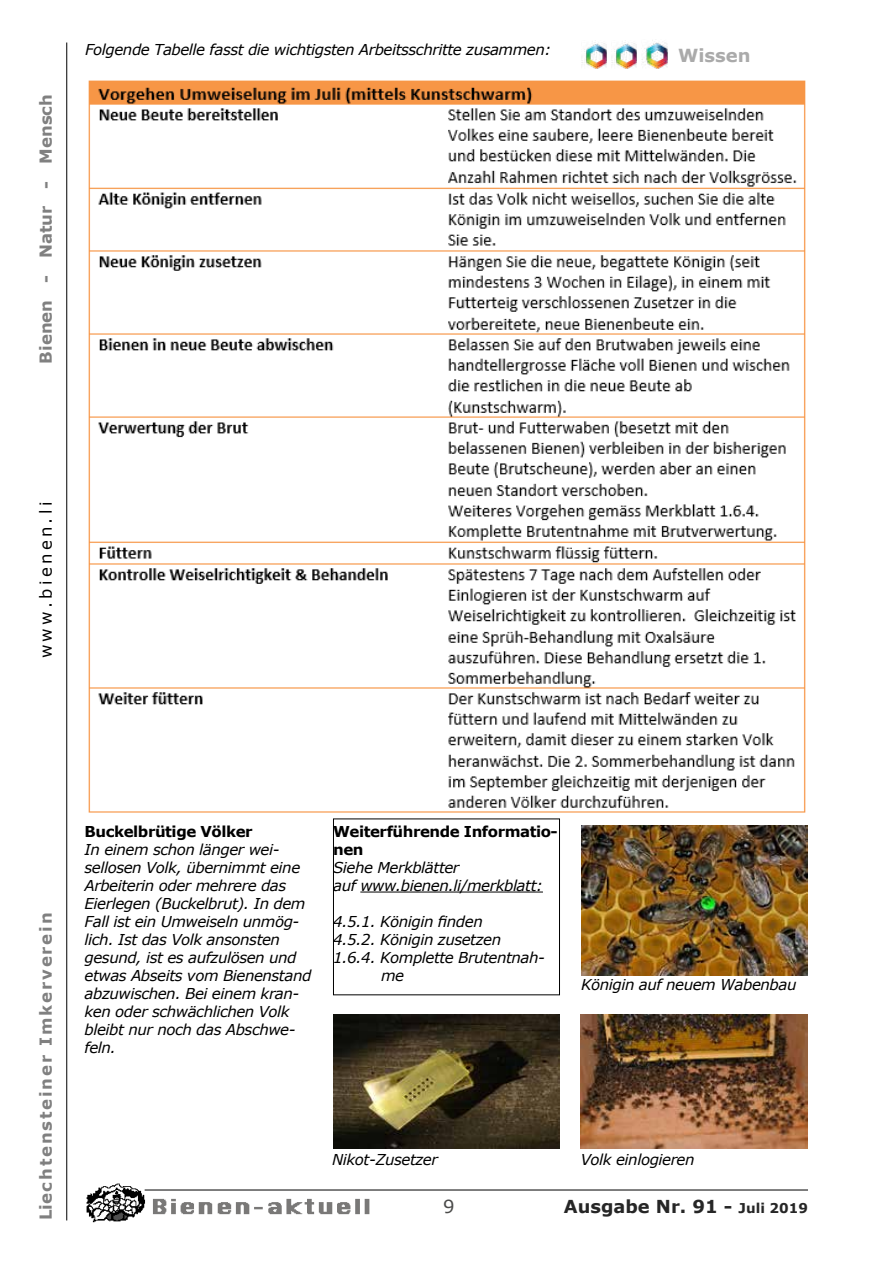
<style>
.page{position:relative;width:893px;height:1263px;background:#fff}
.page>*{position:absolute;margin:0;border:0;box-sizing:border-box;transform-origin:0 0}
.t1{font:700 18px "Verdana";color:#aaa}
.t2{font:18px "Verdana";color:#4a4a49}
.t3{font:700 17.85px "Verdana";color:#262626}
.t4{font:700 16.5px "Verdana";letter-spacing:.11em;color:#808080}
.t5{font:700 16.5px "Verdana";color:#808080}
.t6{font:16.5px "Verdana";letter-spacing:.2em;color:#000}
.t7{font:italic 15px/18px "Verdana";letter-spacing:-.03em;color:#000}
.t8{font:700 15px/18px "Verdana";letter-spacing:-.03em;color:#000}
.s1{font-size:13.5px}
</style>
<div class="page">
<img style="left:86px;top:1183px;width:285px;height:39px">
<hr style="left:145px;top:1189px;width:663px;height:1px;background:#000">
<hr style="left:66px;top:43px;width:1px;height:1177px;background:#000">
<img style="left:581px;top:40px;width:87px;height:29px">
<img style="left:88px;top:80px;width:718px;height:733px">
<div style="left:333px;top:818px;width:227px;height:177px;border:1px solid #000"></div>
<img style="left:581px;top:825px;width:227px;height:150px">
<img style="left:581px;top:1014px;width:227px;height:134px">
<img style="left:334px;top:1014px;width:226px;height:134px">
<hr style="left:360px;top:891px;width:183px;height:1px;background:#000">
<p class="t5" style="left:34px;top:363px;width:271px;rotate:-90deg">Bienen - Natur - Mensch</p>
<p class="t7" style="left:85px;top:40px;width:468px">Folgende Tabelle fasst die wichtigsten Arbeitsschritte zusammen:</p>
<p class="t6" style="left:34px;top:658px;width:158px;rotate:-90deg">www.bienen.li</p>
<p class="t1" style="left:678px;top:43px;width:74px">Wissen</p>
<p class="t4" style="left:34px;top:1220px;width:309px;rotate:-90deg">Liechtensteiner Imkerverein</p>
<p class="t8" style="left:85px;top:822px;width:170px">Buckelbrütige Völker</p>
<p class="t7" style="left:85px;top:840px;width:228px">In einem schon länger wei&shy;sellosen Volk, übernimmt eine<br>Arbeiterin oder mehrere das<br>Eierlegen (Buckelbrut). In dem<br>Fall ist ein Umweiseln unmög&shy;lich. Ist das Volk ansonsten gesund, ist es aufzulösen und etwas Abseits vom Bienenstand abzuwischen. Bei einem kran&shy;ken oder schwächlichen Volk bleibt nur noch das Abschwe&shy;feln.</p>
<p class="t8" style="left:333px;top:822px;width:226px">Weiterführende Informatio&shy;nen</p>
<p class="t7" style="left:333px;top:858px;width:211px">Siehe Merkblätter<br>auf www.bienen.li/merkblatt:</p>
<p class="t7" style="left:333px;top:912px;width:151px">4.5.1. Königin finden</p>
<p class="t7" style="left:333px;top:930px;width:170px">4.5.2. Königin zusetzen</p>
<p class="t7" style="left:333px;top:948px;width:213px">1.6.4. Komplette Brutentnah-</p>
<p class="t7" style="left:381px;top:966px;width:25px">me</p>
<p class="t7" style="left:581px;top:976px;width:217px">Königin auf neuem Wabenbau</p>
<p class="t7" style="left:332px;top:1150px;width:107px">Nikot-Zusetzer</p>
<p class="t7" style="left:581px;top:1150px;width:115px">Volk einlogieren</p>
<p class="t2" style="left:443px;top:1194px;width:13px">9</p>
<p class="t3" style="left:564px;top:1193px;width:246px">Ausgabe Nr. 91 - <span class="s1">Juli 2019</span></p>
</div>
